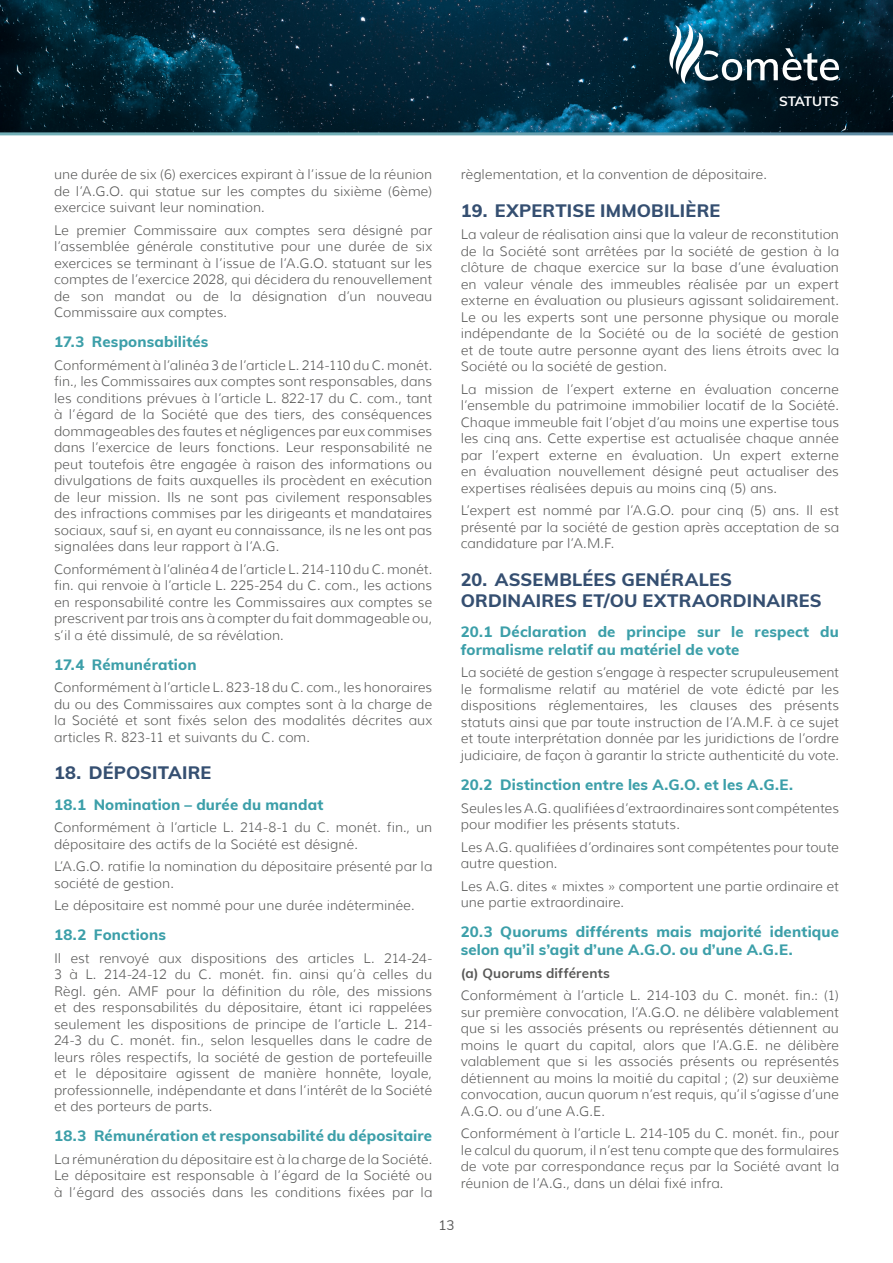
<style>
.page{position:relative;width:893px;height:1263px;background:#fff}
.page>*{position:absolute;margin:0;border:0;box-sizing:border-box;transform-origin:0 0}
.t1{font:800 18px/21px "Muli";letter-spacing:.01em;color:#354f71}
.t2{font:800 15px/18px "Muli";letter-spacing:.01em;color:#3c9fa9}
.t3{font:300 13.5px/16.5px "Muli";letter-spacing:.005em;color:#575756;text-align:justify}
.t4{font:700 13.5px "Muli";letter-spacing:.015em;color:#575756}
.t5{font:700 13.5px "Muli";letter-spacing:-.02em;color:#fff}
.t6{font:13.5px "Muli";color:#575756}
</style>
<div class="page">
<img style="left:0;top:0;width:893px;height:132px">
<svg style="left:669px;top:24px;width:170px;height:60px"></svg>
<p class="t5" style="left:779px;top:91px;width:61px">STATUTS</p>
<p class="t3" style="left:54px;top:166px;width:380px">une durée de six (6) exercices expirant à l’issue de la réunion de l’A.G.O. qui statue sur les comptes du sixième (6ème) exercice suivant leur nomination.</p>
<p class="t3" style="left:54px;top:222px;width:380px">Le premier Commissaire aux comptes sera désigné par l’assemblée générale constitutive pour une durée de six exercices se terminant à l’issue de l’A.G.O. statuant sur les comptes de l’exercice 2028, qui décidera du renouvellement de son mandat ou de la désignation d’un nouveau Commissaire aux comptes.</p>
<p class="t2" style="left:54px;top:332px;width:156px">17.3 Responsabilités</p>
<p class="t3" style="left:54px;top:357px;width:380px">Conformément à l’alinéa 3 de l’article L. 214-110 du C. monét. fin., les Commissaires aux comptes sont responsables, dans les conditions prévues à l’article L. 822-17 du C. com., tant à l’égard de la Société que des tiers, des conséquences dommageables des fautes et négligences par eux commises dans l’exercice de leurs fonctions. Leur responsabilité ne peut toutefois être engagée à raison des informations ou divulgations de faits auxquelles ils procèdent en exécution de leur mission. Ils ne sont pas civilement responsables des infractions commises par les dirigeants et mandataires sociaux, sauf si, en ayant eu connaissance, ils ne les ont pas signalées dans leur rapport à l’A.G.</p>
<p class="t3" style="left:54px;top:561px;width:380px">Conformément à l’alinéa 4 de l’article L. 214-110 du C. monét. fin. qui renvoie à l’article L. 225-254 du C. com., les actions en responsabilité contre les Commissaires aux comptes se prescrivent par trois ans à compter du fait dommageable ou, s’il a été dissimulé, de sa révélation.</p>
<p class="t2" style="left:54px;top:655px;width:144px">17.4 Rémunération</p>
<p class="t3" style="left:54px;top:679px;width:380px">Conformément à l’article L. 823-18 du C. com., les honoraires du ou des Commissaires aux comptes sont à la charge de la Société et sont fixés selon des modalités décrites aux articles R. 823-11 et suivants du C. com.</p>
<h1 class="t1" style="left:54px;top:762px;width:159px">18. DÉPOSITAIRE</h1>
<p class="t2" style="left:54px;top:794px;width:271px">18.1 Nomination – durée du mandat</p>
<p class="t3" style="left:54px;top:819px;width:380px">Conformément à l’article L. 214-8-1 du C. monét. fin., un dépositaire des actifs de la Société est désigné.</p>
<p class="t3" style="left:54px;top:858px;width:380px">L’A.G.O. ratifie la nomination du dépositaire présenté par la société de gestion.</p>
<p class="t3" style="left:54px;top:897px;width:362px">Le dépositaire est nommé pour une durée indéterminée.</p>
<p class="t2" style="left:54px;top:925px;width:113px">18.2 Fonctions</p>
<p class="t3" style="left:54px;top:949px;width:380px">Il est renvoyé aux dispositions des articles L. 214-24- 3 à L. 214-24-12 du C. monét. fin. ainsi qu’à celles du Règl. gén. AMF pour la définition du rôle, des missions et des responsabilités du dépositaire, étant ici rappelées seulement les dispositions de principe de l’article L. 214- 24-3 du C. monét. fin., selon lesquelles dans le cadre de leurs rôles respectifs, la société de gestion de portefeuille et le dépositaire agissent de manière honnête, loyale, professionnelle, indépendante et dans l’intérêt de la Société et des porteurs de parts.</p>
<p class="t2" style="left:54px;top:1126px;width:380px">18.3 Rémunération et responsabilité du dépositaire</p>
<p class="t3" style="left:54px;top:1150px;width:380px">La rémunération du dépositaire est à la charge de la Société.<br>Le dépositaire est responsable à l’égard de la Société ou à l’égard des associés dans les conditions fixées par la</p>
<p class="t3" style="left:461px;top:166px;width:308px">règlementation, et la convention de dépositaire.</p>
<h1 class="t1" style="left:461px;top:199px;width:261px">19. EXPERTISE IMMOBILIÈRE</h1>
<p class="t3" style="left:461px;top:226px;width:380px">La valeur de réalisation ainsi que la valeur de reconstitution de la Société sont arrêtées par la société de gestion à la clôture de chaque exercice sur la base d’une évaluation en valeur vénale des immeubles réalisée par un expert externe en évaluation ou plusieurs agissant solidairement.<br>Le ou les experts sont une personne physique ou morale indépendante de la Société ou de la société de gestion et de toute autre personne ayant des liens étroits avec la Société ou la société de gestion.</p>
<p class="t3" style="left:461px;top:381px;width:380px">La mission de l’expert externe en évaluation concerne l’ensemble du patrimoine immobilier locatif de la Société.<br>Chaque immeuble fait l’objet d’au moins une expertise tous les cinq ans. Cette expertise est actualisée chaque année par l’expert externe en évaluation. Un expert externe en évaluation nouvellement désigné peut actualiser des expertises réalisées depuis au moins cinq (5) ans.</p>
<p class="t3" style="left:461px;top:502px;width:380px">L’expert est nommé par l’A.G.O. pour cinq (5) ans. Il est présenté par la société de gestion après acceptation de sa candidature par l’A.M.F.</p>
<h1 class="t1" style="left:461px;top:568px;width:362px">20. ASSEMBLÉES GENÉRALES<br>ORDINAIRES ET/OU EXTRAORDINAIRES</h1>
<p class="t2" style="left:461px;top:622px;width:380px">20.1 Déclaration de principe sur le respect du formalisme relatif au matériel de vote</p>
<p class="t3" style="left:461px;top:664px;width:380px">La société de gestion s’engage à respecter scrupuleusement le formalisme relatif au matériel de vote édicté par les dispositions réglementaires, les clauses des présents statuts ainsi que par toute instruction de l’A.M.F. à ce sujet et toute interprétation donnée par les juridictions de l’ordre judiciaire, de façon à garantir la stricte authenticité du vote.</p>
<p class="t2" style="left:461px;top:775px;width:334px">20.2 Distinction entre les A.G.O. et les A.G.E.</p>
<p class="t3" style="left:461px;top:799px;width:380px">Seules les A.G. qualifiées d’extraordinaires sont compétentes pour modifier les présents statuts.</p>
<p class="t3" style="left:461px;top:838px;width:380px">Les A.G. qualifiées d’ordinaires sont compétentes pour toute autre question.</p>
<p class="t3" style="left:461px;top:877px;width:380px">Les A.G. dites « mixtes » comportent une partie ordinaire et une partie extraordinaire.</p>
<p class="t2" style="left:461px;top:922px;width:380px">20.3 Quorums différents mais majorité identique selon qu’il s’agit d’une A.G.O. ou d’une A.G.E.</p>
<p class="t4" style="left:461px;top:963px;width:151px">(a) Quorums différents</p>
<p class="t3" style="left:461px;top:987px;width:380px">Conformément à l’article L. 214-103 du C. monét. fin.: (1) sur première convocation, l’A.G.O. ne délibère valablement que si les associés présents ou représentés détiennent au moins le quart du capital, alors que l’A.G.E. ne délibère valablement que si les associés présents ou représentés détiennent au moins la moitié du capital ; (2) sur deuxième convocation, aucun quorum n’est requis, qu’il s’agisse d’une A.G.O. ou d’une A.G.E.</p>
<p class="t3" style="left:461px;top:1125px;width:380px">Conformément à l’article L. 214-105 du C. monét. fin., pour le calcul du quorum, il n’est tenu compte que des formulaires de vote par correspondance reçus par la Société avant la réunion de l’A.G., dans un délai fixé infra.</p>
<p class="t6" style="left:438px;top:1215px;width:18px">13</p>
</div>
